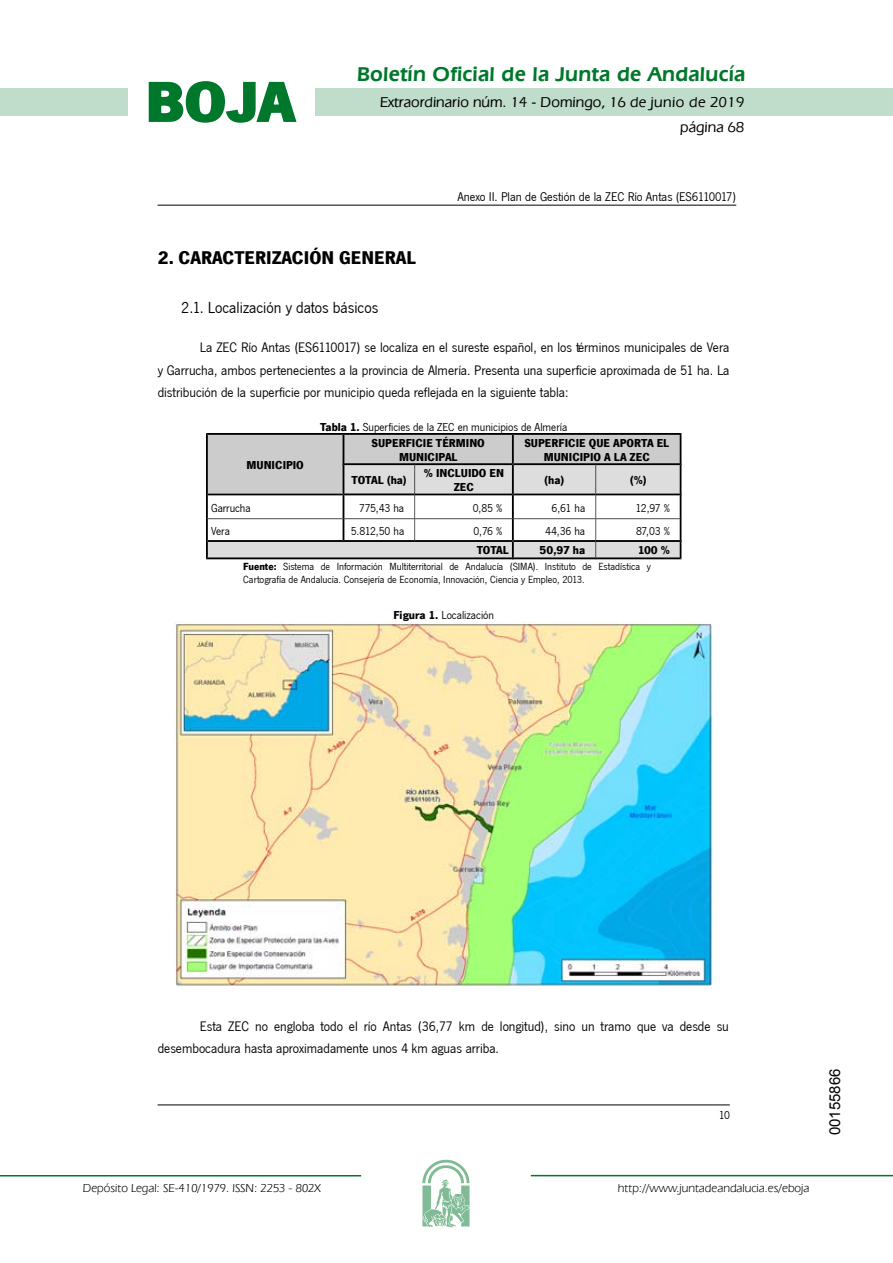
<style>
.page{position:relative;width:893px;height:1263px;background:#fff}
.page>*{position:absolute;margin:0;border:0;box-sizing:border-box;transform-origin:0 0}
.t1{font:700 57.75px "News Got T";color:#00782c;scale:1.14 1}
.t2{font:600 21px "Eras IT Cby BT";letter-spacing:.01em;color:#00782c}
.t3{font:700 19.05px "News Got T";color:#000}
.t4{font:16.65px "News Got T";color:#000}
.t5{font:500 15px/24.5px "Eras IT Cby BT";color:#000;text-align:right}
.t6{font:15px "Arial";color:#000}
.t7{font:14.25px/22.2px "News Got T";color:#000;text-align:justify}
.t8{font:13.05px "News Got T";color:#000}
.t9{font:12px "Eras IT Cby BT";color:#000}
.t10{font:11.85px "News Got T";color:#000}
.t11{font:700 11.85px/14.2px "News Got T";color:#000;text-align:center}
.t12{font:10.65px/13px "News Got T";color:#000}
.s1{font-weight:700}
</style>
<div class="page">
<div style="left:315px;top:88px;width:577px;height:28px;background:#bfddca"></div>
<div style="left:0;top:88px;width:128px;height:28px;background:#bfddca"></div>
<hr style="left:0;top:1175px;width:361px;height:2px;background:#00782c">
<svg style="left:422px;top:1159px;width:47px;height:68px"></svg>
<hr style="left:531px;top:1175px;width:361px;height:1px;background:#00782c">
<svg style="left:148px;top:81px;width:149px;height:42px"></svg>
<svg style="left:206px;top:433px;width:475px;height:126px"></svg>
<img style="left:174px;top:621px;width:539px;height:365px">
<hr style="left:158px;top:205px;width:578px;height:1px;background:#000">
<hr style="left:158px;top:1105px;width:571px;height:1px;background:#000">
<h1 class="t1" style="left:145px;top:68px;width:133px">BOJA</h1>
<h2 class="t2" style="left:357px;top:62px;width:390px">Boletín Oficial de la Junta de Andalucía</h2>
<p class="t5" style="left:380px;top:90px;width:366px">Extraordinario núm. 14 - Domingo, 16 de junio de 2019 página 68</p>
<p class="t8" style="left:457px;top:190px;width:280px">Anexo II. Plan de Gestión de la ZEC Río Antas (ES6110017)</p>
<h3 class="t3" style="left:158px;top:246px;width:260px">2. CARACTERIZACIÓN GENERAL</h3>
<p class="t4" style="left:181px;top:299px;width:198px">2.1. Localización y datos básicos</p>
<p class="t7" style="left:158px;top:337px;width:573px;text-indent:42px">La ZEC Río Antas (ES6110017) se localiza en el sureste español, en los términos municipales de Vera y Garrucha, ambos pertenecientes a la provincia de Almería. Presenta una superficie aproximada de 51 ha. La distribución de la superficie por municipio queda reflejada en la siguiente tabla:</p>
<p class="t10" style="left:320px;top:420px;width:249px"><span class="s1">Tabla 1.</span> Superficies de la ZEC en municipios de Almería</p>
<p class="t11" style="left:246px;top:458px;width:59px">MUNICIPIO</p>
<p class="t11" style="left:371px;top:436px;width:115px">SUPERFICIE TÉRMINO<br>MUNICIPAL</p>
<p class="t11" style="left:524px;top:436px;width:146px">SUPERFICIE QUE APORTA EL<br>MUNICIPIO A LA ZEC</p>
<p class="t11" style="left:351px;top:473px;width:57px">TOTAL (ha)</p>
<p class="t11" style="left:424px;top:466px;width:82px">% INCLUIDO EN<br>ZEC</p>
<p class="t11" style="left:544px;top:473px;width:22px">(ha)</p>
<p class="t11" style="left:629px;top:473px;width:19px">(%)</p>
<p class="t10" style="left:211px;top:502px;width:41px">Garrucha</p>
<p class="t10" style="left:359px;top:502px;width:47px">775,43 ha</p>
<p class="t10" style="left:472px;top:502px;width:31px">0,85 %</p>
<p class="t10" style="left:551px;top:502px;width:35px">6,61 ha</p>
<p class="t10" style="left:635px;top:502px;width:36px">12,97 %</p>
<p class="t10" style="left:211px;top:524px;width:20px">Vera</p>
<p class="t10" style="left:351px;top:524px;width:55px">5.812,50 ha</p>
<p class="t10" style="left:473px;top:524px;width:30px">0,76 %</p>
<p class="t10" style="left:545px;top:524px;width:42px">44,36 ha</p>
<p class="t10" style="left:636px;top:524px;width:35px">87,03 %</p>
<p class="t11" style="left:476px;top:543px;width:34px">TOTAL</p>
<p class="t11" style="left:539px;top:543px;width:47px">50,97 ha</p>
<p class="t11" style="left:637px;top:543px;width:34px">100 %</p>
<p class="t12" style="left:243px;top:560px;width:409px"><span class="s1">Fuente:</span> Sistema de Información Multiterritorial de Andalucía (SIMA). Instituto de Estadística y<br>Cartografía de Andalucía. Consejería de Economía, Innovación, Ciencia y Empleo, 2013.</p>
<p class="t10" style="left:393px;top:608px;width:102px"><span class="s1">Figura 1.</span> Localización</p>
<p class="t7" style="left:158px;top:1015px;width:572px;text-indent:42px">Esta ZEC no engloba todo el río Antas (36,77 km de longitud), sino un tramo que va desde su desembocadura hasta aproximadamente unos 4 km aguas arriba.</p>
<p class="t10" style="left:719px;top:1108px;width:12px">10</p>
<p class="t9" style="left:83px;top:1181px;width:239px">Depósito Legal: SE-410/1979. ISSN: 2253 - 802X</p>
<p class="t9" style="left:618px;top:1181px;width:193px">http://www.juntadeandalucia.es/eboja</p>
<p class="t6" style="left:825px;top:1135px;width:68px;rotate:-90deg">00155866</p>
</div>
